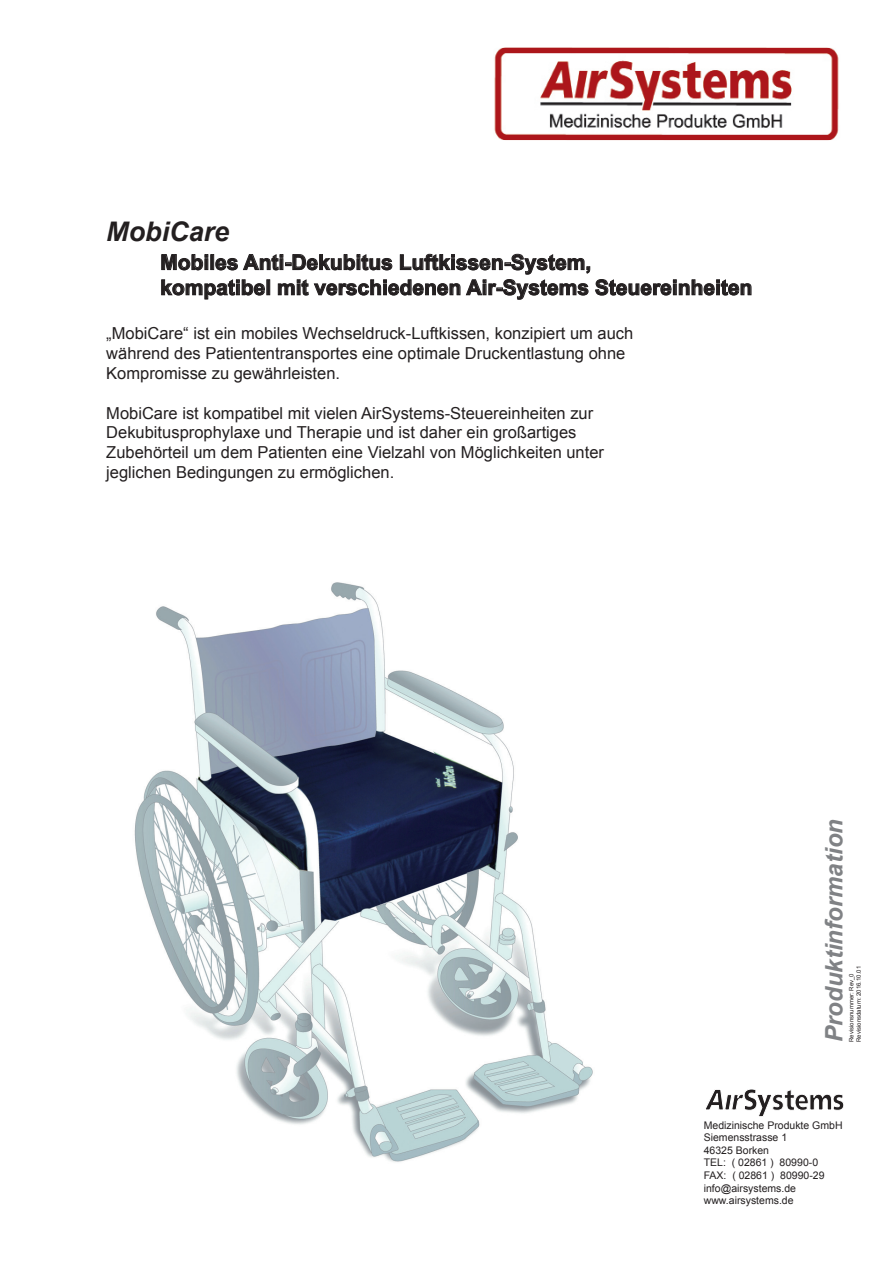
<style>
.page{position:relative;width:893px;height:1263px;background:#fff}
.page>*{position:absolute;margin:0;border:0;box-sizing:border-box;transform-origin:0 0}
.t1{font:italic 700 27px "Arial";color:#231f20}
.t2{font:italic 700 24px "Arial";color:#808285}
.t3{font:700 21px "Arial";color:#231f20}
.t4{font:16.5px/19.8px "Arial";color:#231f20}
.t5{font:10.5px "Arial";color:#231f20}
.t6{font:6px "Arial";color:#231f20}
</style>
<div class="page">
<svg style="left:161px;top:254px;width:590px;height:45px"></svg>
<svg style="left:706px;top:1089px;width:138px;height:28px"></svg>
<img style="left:134px;top:582px;width:459px;height:580px">
<img style="left:494px;top:48px;width:345px;height:92px">
<p class="t1" style="left:106px;top:213px;width:125px">MobiCare</p>
<p class="t3" style="left:160px;top:248px;width:432px">Mobiles Anti-Dekubitus Luftkissen-System,</p>
<p class="t3" style="left:160px;top:273px;width:594px">kompatibel mit verschiedenen Air-Systems Steuereinheiten</p>
<p class="t4" style="left:106px;top:324px;width:528px">„MobiCare“ ist ein mobiles Wechseldruck-Luftkissen, konzipiert um auch während des Patiententransportes eine optimale Druckentlastung ohne<br>Kompromisse zu gewährleisten.</p>
<p class="t4" style="left:106px;top:403px;width:488px">MobiCare ist kompatibel mit vielen AirSystems-Steuereinheiten zur<br>Dekubitusprophylaxe und Therapie und ist daher ein großartiges</p>
<p class="t4" style="left:106px;top:443px;width:499px">Zubehörteil um dem Patienten eine Vielzahl von Möglichkeiten unter</p>
<p class="t4" style="left:106px;top:462px;width:289px">jeglichen Bedingungen zu ermöglichen.</p>
<p class="t2" style="left:818px;top:1042px;width:224px;rotate:-90deg">Produktinformation</p>
<p class="t6" style="left:848px;top:1042px;width:70px;rotate:-90deg">Revisionsnummer: Rev_0</p>
<p class="t6" style="left:855px;top:1042px;width:78px;rotate:-90deg">Revisionsdatum: 2016.10.01</p>
<p class="t5" style="left:704px;top:1118px;width:140px">Medizinische Produkte GmbH</p>
<p class="t5" style="left:704px;top:1130px;width:85px">Siemensstrasse 1</p>
<p class="t5" style="left:704px;top:1143px;width:67px">46325 Borken</p>
<p class="t5" style="left:704px;top:1156px;width:116px">TEL: ( 02861 ) 80990-0</p>
<p class="t5" style="left:704px;top:1168px;width:122px">FAX: ( 02861 ) 80990-29</p>
<p class="t5" style="left:704px;top:1181px;width:94px">info@airsystems.de</p>
<p class="t5" style="left:704px;top:1193px;width:91px">www.airsystems.de</p>
</div>
